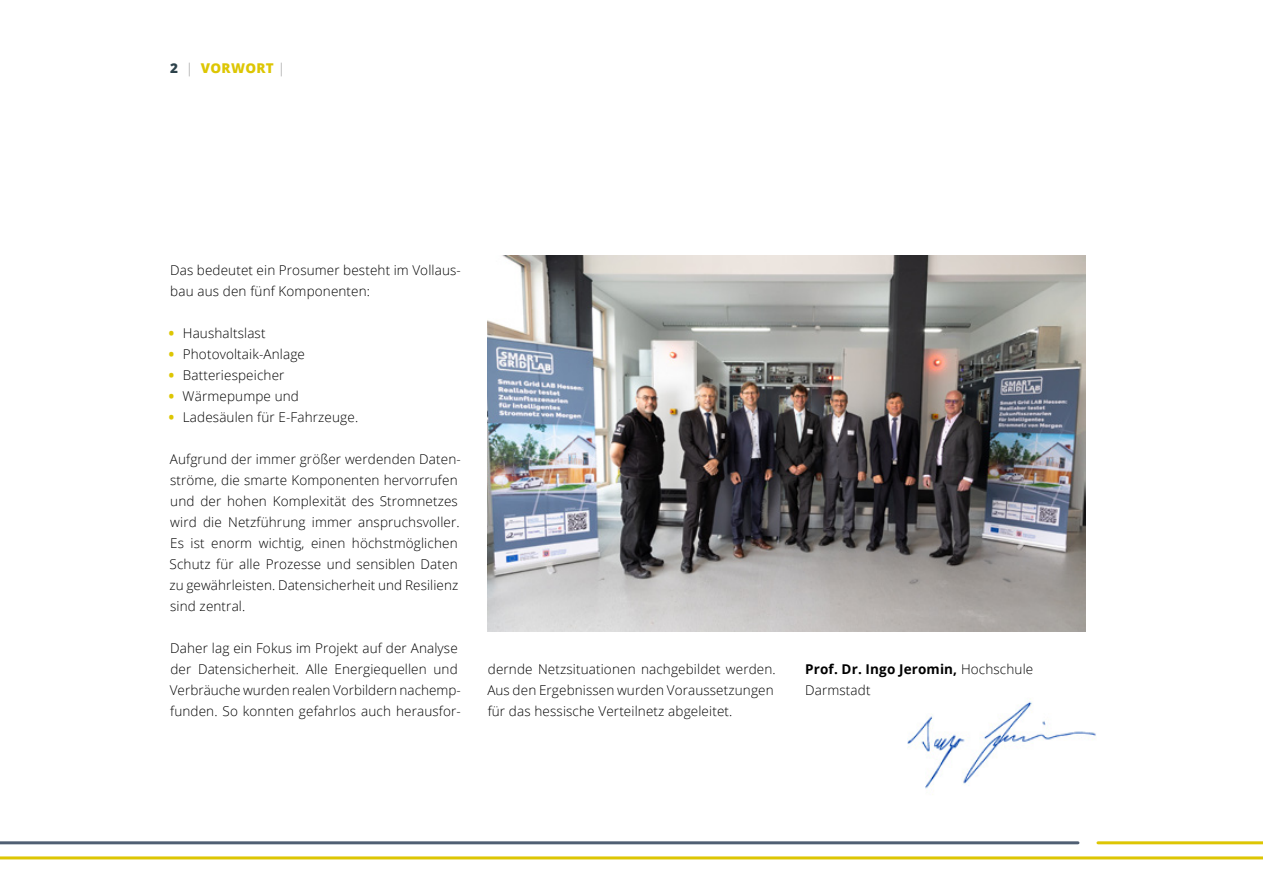
<style>
.page{position:relative;width:1263px;height:893px;background:#fff}
.page>*{position:absolute;margin:0;border:0;box-sizing:border-box;transform-origin:0 0}
.t1{font:300 13.5px/21px "Open Sans";letter-spacing:.01em;color:#000}
.t2{font:700 13.5px/21px "Open Sans";letter-spacing:.01em;color:#000}
.t3{font:800 13.5px "Open Sans";letter-spacing:.02em;color:#ddc603}
.s1{color:#2d424b}
.s2{font-weight:300;color:#9d9d9c}
.s3{font-weight:800;color:#ddc603}
.s4{font-weight:300}
</style>
<div class="page">
<hr style="left:0;top:856px;width:1263px;height:3px;background:#ddc603">
<hr style="left:1098px;top:841px;width:165px;height:3px;background:#ddc603">
<hr style="left:0;top:841px;width:1078px;height:3px;background:#505f73">
<img style="left:907px;top:699px;width:189px;height:96px">
<img style="left:488px;top:255px;width:597px;height:377px">
<p class="t3" style="left:170px;top:57px;width:117px"><span class="s1">2</span> <span class="s2">|</span> VORWORT <span class="s2">|</span></p>
<p class="t1" style="left:170px;top:259px;width:292px">Das bedeutet ein Prosumer besteht im Vollaus&shy;bau aus den fünf Komponenten:</p>
<p class="t1" style="left:169px;top:322px;width:98px"><span class="s3">•</span> Haushaltslast</p>
<p class="t1" style="left:169px;top:343px;width:137px"><span class="s3">•</span> Photovoltaik-Anlage</p>
<p class="t1" style="left:169px;top:364px;width:117px"><span class="s3">•</span> Batteriespeicher</p>
<p class="t1" style="left:169px;top:385px;width:131px"><span class="s3">•</span> Wärmepumpe und</p>
<p class="t1" style="left:169px;top:406px;width:191px"><span class="s3">•</span> Ladesäulen für E-Fahrzeuge.</p>
<p class="t1" style="left:169px;top:448px;width:293px">Aufgrund der immer größer werdenden Daten&shy;ströme, die smarte Komponenten hervorrufen und der hohen Komplexität des Stromnetzes wird die Netzführung immer anspruchsvoller.<br>Es ist enorm wichtig, einen höchstmöglichen Schutz für alle Prozesse und sensiblen Daten zu gewährleisten. Datensicherheit und Resilienz sind zentral.</p>
<p class="t1" style="left:170px;top:637px;width:293px">Daher lag ein Fokus im Projekt auf der Analyse der Datensicherheit. Alle Energiequellen und Verbräuche wurden realen Vorbildern nachemp&shy;funden. So konnten gefahrlos auch herausfor-</p>
<p class="t1" style="left:487px;top:658px;width:290px">dernde Netzsituationen nachgebildet werden.<br>Aus den Ergebnissen wurden Voraussetzungen für das hessische Verteilnetz abgeleitet.</p>
<p class="t2" style="left:805px;top:658px;width:230px">Prof. Dr. Ingo Jeromin, <span class="s4">Hochschule<br>Darmstadt</span></p>
</div>
